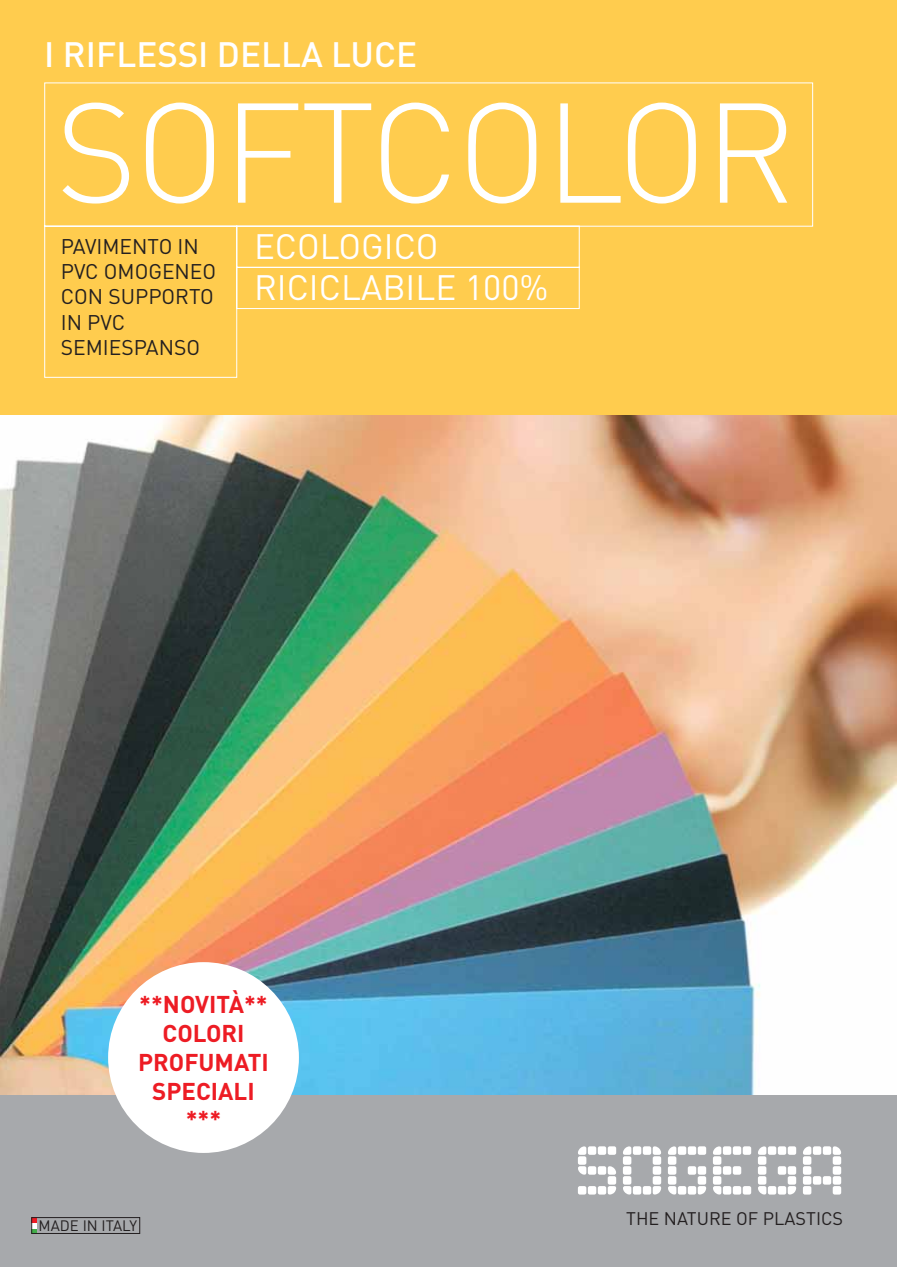
<style>
.page{position:relative;width:897px;height:1267px;background:#fff}
.page>*{position:absolute;margin:0;border:0;box-sizing:border-box;transform-origin:0 0}
.t1{font:300 139.35px "DIN";letter-spacing:-.02em;color:#fff}
.t2{font:34.8px/41px "DIN";color:#fff}
.t3{font:500 34.8px "DIN";color:#fff}
.t4{font:700 24px/28.8px "DIN";color:#ed1c24;text-align:center}
.t5{font:21px/25.2px "DIN";color:#231f20}
.t6{font:18px "DIN";color:#231f20}
.t7{font:15px "DIN";color:#231f20}
</style>
<div class="page">
<div style="left:0;top:0;width:896px;height:421px;background:#ffcc4e"></div>
<img style="left:0;top:415px;width:896px;height:679px">
<svg style="left:44px;top:82px;width:769px;height:296px"></svg>
<div style="left:0;top:1094px;width:896px;height:172px;background:#a7a9ac"></div>
<svg style="left:578px;top:1146px;width:263px;height:48px"></svg>
<svg style="left:34px;top:1219px;width:3px;height:12px"></svg>
<div style="left:32px;top:1217px;width:108px;height:16px;border:1px solid #231f20"></div>
<div style="left:108px;top:962px;width:191px;height:190px;background:#fff;border-radius:50%"></div>
<h2 class="t3" style="left:44px;top:42px;width:374px">I RIFLESSI DELLA LUCE</h2>
<h1 class="t1" style="left:55px;top:67px;width:742px">SOFTCOLOR</h1>
<p class="t5" style="left:61px;top:236px;width:157px">PAVIMENTO IN<br>PVC OMOGENEO<br>CON SUPPORTO<br>IN PVC<br>SEMIESPANSO</p>
<h2 class="t2" style="left:254px;top:231px;width:296px">ECOLOGICO<br>RICICLABILE 100%</h2>
<p class="t4" style="left:138px;top:992px;width:132px">**NOVITÀ**<br>COLORI<br>PROFUMATI<br>SPECIALI ***</p>
<p class="t7" style="left:39px;top:1220px;width:100px">MADE IN ITALY</p>
<p class="t6" style="left:626px;top:1212px;width:218px">THE NATURE OF PLASTICS</p>
</div>
